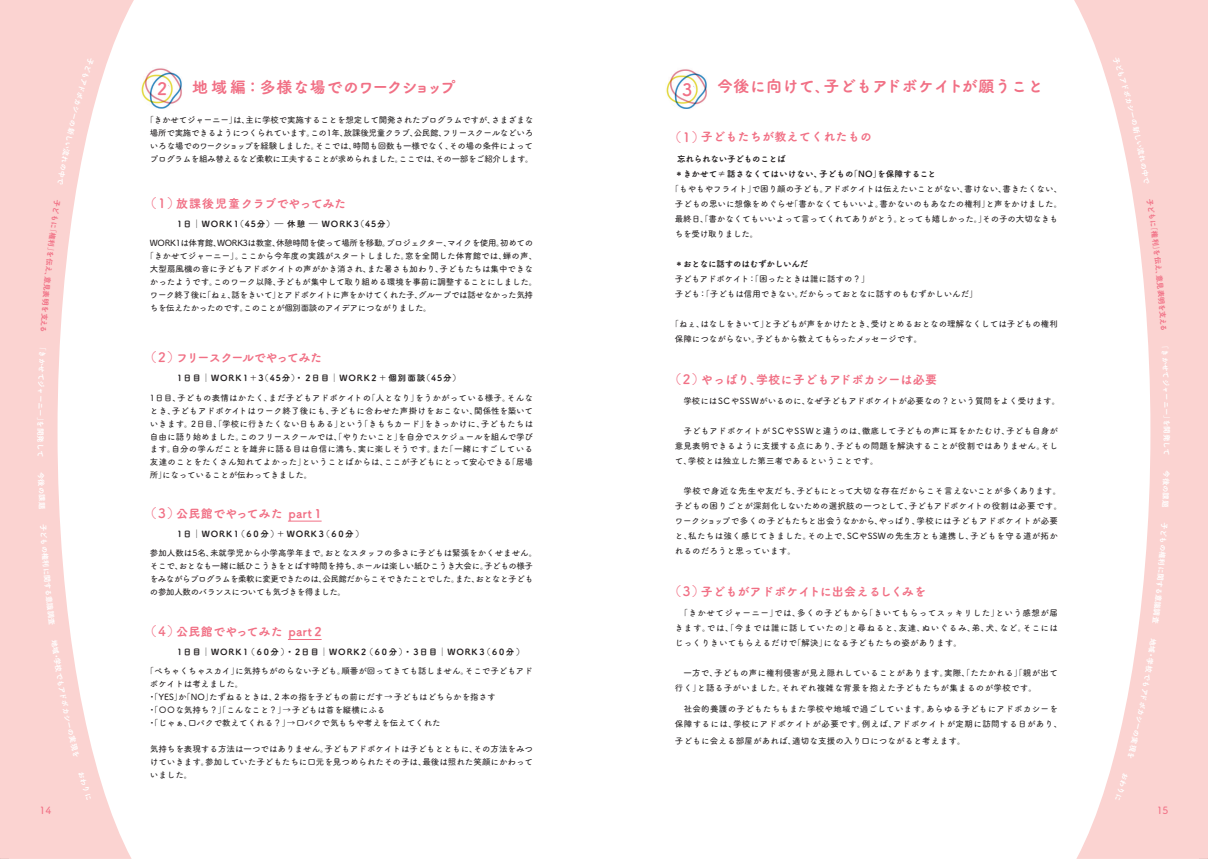
<style>
.page{position:relative;width:1208px;height:859px;background:#fff}
.page>*{position:absolute;margin:0;border:0;box-sizing:border-box;transform-origin:0 0}
.t1{font:17.1px "Tsuku A Rd Gothic Std B";color:#f17085}
.t2{font:16px "Tsuku A Rd Gothic Std E";letter-spacing:.02em;color:#f17085}
.t3{font:16px "Tsuku A Rd Gothic Std E";letter-spacing:-.01em;color:#f17085}
.t4{font:12px "Tsuku A Rd Gothic Std E";letter-spacing:.02em;color:#f17085}
.t5{font:12px "Tsuku A Rd Gothic Std E";letter-spacing:-.02em;color:#f17085}
.t6{font:12px "Tsuku A Rd Gothic Std E";letter-spacing:-.07em;color:#f17085}
.t7{font:10px "Tsuku A Rd Gothic Std D";color:#f17085}
.t8{font:8.5px/13px "Tsuku A Rd Gothic Std D";color:#231f20}
.t9{font:8.5px/13px "Tsuku A Rd Gothic Std D";letter-spacing:-.03em;color:#231f20;text-align:center}
.t10{font:8.5px/15px "Tsuku A Rd Gothic Std D";letter-spacing:.035em;color:#231f20}
.t11{font:8.5px "Tsuku A Rd Gothic Std D";letter-spacing:-.04em;color:#231f20}
.t12{font:8.5px "Tsuku A Rd Gothic Std E";letter-spacing:.1em;color:#231f20}
.t13{font:8.5px/15px "Tsuku A Rd Gothic Std D";letter-spacing:.04em;color:#231f20}
.t14{font:8.5px/15px "Tsuku A Rd Gothic Std E";letter-spacing:.02em;color:#231f20}
.t15{font:8.5px "Tsuku A Rd Gothic Std D";letter-spacing:.02em;color:#231f20}
.t16{font:8.5px "Tsuku A Rd Gothic Std E";letter-spacing:-.02em;color:#231f20}
.t17{font:7.5px "Tsuku A Rd Gothic Std E";letter-spacing:-.025em;color:#fff}
.t18{font:7.5px "Tsuku A Rd Gothic Std E";color:#f17085}
.s1{font-family:"Tsuku A Rd Gothic Std B";font-size:13px}
.s2{font-family:"Koz Go Pr 6 N"}
</style>
<div class="page">
<img style="left:664px;top:65px;width:45px;height:45px;border-radius:22px">
<div style="left:679px;top:82px;width:15px;height:16px;background:#fff;border-radius:50%"></div>
<hr style="left:288px;top:521px;width:33px;height:1px;background:#f17085">
<hr style="left:288px;top:639px;width:33px;height:1px;background:#f17085">
<img style="left:139px;top:64px;width:45px;height:45px;border-radius:22px">
<div style="left:154px;top:81px;width:16px;height:16px;background:#fff;border-radius:50%"></div>
<svg style="left:1074px;top:0;width:134px;height:859px;fill:#fbd3d1"></svg>
<svg style="left:0;top:0;width:134px;height:859px;fill:#fbd3d1"></svg>
<svg style="left:1112px;top:56px;width:37px;height:128px"></svg>
<svg style="left:1146px;top:198px;width:11px;height:33px"></svg>
<svg style="left:1156px;top:282px;width:9px;height:22px"></svg>
<svg style="left:1161px;top:346px;width:7px;height:9px"></svg>
<svg style="left:1163px;top:449px;width:6px;height:6px"></svg>
<svg style="left:1163px;top:471px;width:6px;height:6px"></svg>
<svg style="left:1160px;top:522px;width:7px;height:7px"></svg>
<svg style="left:1156px;top:559px;width:9px;height:21px"></svg>
<svg style="left:1152px;top:609px;width:8px;height:14px"></svg>
<svg style="left:1127px;top:638px;width:29px;height:121px"></svg>
<svg style="left:1115px;top:773px;width:13px;height:28px"></svg>
<svg style="left:57px;top:57px;width:37px;height:128px"></svg>
<svg style="left:53px;top:199px;width:8px;height:8px"></svg>
<svg style="left:45px;top:258px;width:8px;height:16px"></svg>
<svg style="left:39px;top:348px;width:7px;height:8px"></svg>
<svg style="left:38px;top:451px;width:5px;height:5px"></svg>
<svg style="left:39px;top:501px;width:7px;height:8px"></svg>
<svg style="left:40px;top:524px;width:7px;height:7px"></svg>
<svg style="left:42px;top:560px;width:9px;height:22px"></svg>
<svg style="left:47px;top:610px;width:9px;height:15px"></svg>
<svg style="left:51px;top:639px;width:29px;height:118px"></svg>
<svg style="left:78px;top:772px;width:14px;height:28px"></svg>
<p class="t18" style="left:62px;top:208px;width:27px;rotate:98deg">ども「に</p>
<p class="t18" style="left:59px;top:233px;width:27px;rotate:97deg">権利を」</p>
<p class="t18" style="left:54px;top:276px;width:31px;rotate:95deg">意見表明</p>
<p class="t18" style="left:51px;top:306px;width:29px;rotate:94deg">を支える</p>
<p class="t17" style="left:48px;top:358px;width:31px;rotate:92deg">かせてジ</p>
<p class="t17" style="left:47px;top:387px;width:31px;rotate:91deg">ャーニー</p>
<p class="t17" style="left:47px;top:417px;width:35px;rotate:90deg">を」開発し</p>
<p class="t17" style="left:47px;top:472px;width:31px;rotate:88deg">今後の課</p>
<p class="t17" style="left:49px;top:530px;width:31px;rotate:86deg">どもの権</p>
<p class="t17" style="left:53px;top:582px;width:30px;rotate:84deg">する意識</p>
<h2 class="t3" style="left:150px;top:75px;width:307px">　　地域編：多様な場でのワークショップ</h2>
<h1 class="t1" style="left:157px;top:75px;width:12px">2</h1>
<p class="t9" style="left:146px;top:113px;width:389px">「きかせてジャーニー」は、主に学校で実施することを想定して開発されたプログラムですが、さまざまな場所で実施できるようにつくられています。この1年、放課後児童クラブ、公民館、フリースクールなどいろいろな場でのワークショップを経験しました。そこでは、時間も回数も一様でなく、その場の条件によってプログラムを組み替えるなど柔軟に工夫することが求められました。ここでは、その一部をご紹介します。</p>
<h3 class="t5" style="left:144px;top:194px;width:204px"><span class="s1">（1）</span>放課後児童クラブでやってみた</h3>
<p class="t12" style="left:177px;top:217px;width:219px">1日<span class="s2">｜</span>WORK1（45分）― 休憩 ― WORK3（45分）</p>
<p class="t11" style="left:150px;top:237px;width:385px">WORK1は体育館、WORK3は教室、休憩時間を使って場所を移動。プロジェクター、マイクを使用。初めての</p>
<p class="t8" style="left:146px;top:249px;width:393px">「きかせてジャーニー」。ここから今年度の実践がスタートしました。窓を全開した体育館では、蝉の声、</p>
<p class="t8" style="left:150px;top:262px;width:385px">大型扇風機の音に子どもアドボケイトの声がかき消され、また暑さも加わり、子どもたちは集中できな</p>
<p class="t8" style="left:150px;top:275px;width:389px">かったようです。このワーク以降、子どもが集中して取り組める環境を事前に調整することにしました。</p>
<p class="t11" style="left:150px;top:289px;width:385px">ワーク終了後に「ねぇ、話をきいて」とアドボケイトに声をかけてくれた子、グループでは話せなかった気持</p>
<p class="t11" style="left:150px;top:302px;width:283px">ちを伝えたかったのです。このことが個別面談のアイデアにつながりました。</p>
<h3 class="t6" style="left:144px;top:348px;width:180px"><span class="s1">（2）</span>フリースクールでやってみた</h3>
<p class="t12" style="left:177px;top:371px;width:285px">1日目<span class="s2">｜</span>WORK1＋3（45分）・ 2日目<span class="s2">｜</span>WORK2＋個別面談（45分）</p>
<p class="t8" style="left:150px;top:390px;width:385px;text-align:justify">1日目、子どもの表情はかたく、まだ子どもアドボケイトの「人となり」をうかがっている様子。そんなとき、子どもアドボケイトはワーク終了後にも、子どもに合わせた声掛けをおこない、関係性を築いていきます。2日目、「学校に行きたくない日もある」という「きもちカード」をきっかけに、子どもたちは自由に語り始めました。このフリースクールでは、「やりたいこと」を自分でスケジュールを組んで学びます。自分の学んだことを雄弁に語る目は自信に満ち、実に楽しそうです。また「一緒にすごしている友達のことをたくさん知れてよかった」ということばからは、ここが子どもにとって安心できる「居場所」になっていることが伝わってきました。</p>
<h3 class="t4" style="left:144px;top:504px;width:179px"><span class="s1">（3）</span>公民館でやってみた part 1</h3>
<p class="t12" style="left:177px;top:527px;width:188px">1日<span class="s2">｜</span>WORK1（60分）＋WORK3（60分）</p>
<p class="t9" style="left:150px;top:546px;width:389px;text-align:left">参加人数は5名、未就学児から小学高学年まで。おとなスタッフの多さに子どもは緊張をかくせません。そこで、おとなも一緒に紙ひこうきをとばす時間を持ち、ホールは楽しい紙ひこうき大会に。子どもの様子をみながらプログラムを柔軟に変更できたのは、公民館だからこそできたことでした。また、おとなと子どもの参加人数のバランスについても気づきを得ました。</p>
<h3 class="t4" style="left:144px;top:622px;width:179px"><span class="s1">（4）</span>公民館でやってみた part 2</h3>
<p class="t12" style="left:177px;top:645px;width:349px">1日目<span class="s2">｜</span>WORK1（60分）・2日目<span class="s2">｜</span>WORK2（60分）・3日目<span class="s2">｜</span>WORK3（60分）</p>
<p class="t8" style="left:146px;top:664px;width:389px">「ぺちゃくちゃスカイ」に気持ちがのらない子ども。順番が回ってきても話しません。そこで子どもアドボケイトは考えました。<br>・「YES」か「NO」たずねるときは、２本の指を子どもの前にだす→子どもはどちらかを指さす<br>・「〇〇な気持ち？」「こんなこと？」→子どもは首を縦横にふる<br>・「じゃぁ、口パクで教えてくれる？」→口パクで気もちや考えを伝えてくれた</p>
<p class="t8" style="left:150px;top:742px;width:385px;text-align:justify">気持ちを表現する方法は一つではありません。子どもアドボケイトは子どもとともに、その方法をみつけていきます。参加していた子どもたちに口元を見つめられたその子は、最後は照れた笑顔にかわっていました。</p>
<h2 class="t2" style="left:675px;top:73px;width:370px">　　今後に向けて､子どもアドボケイトが願うこと</h2>
<h3 class="t4" style="left:668px;top:128px;width:205px"><span class="s1">（1）</span>子どもたちが教えてくれたもの</h3>
<p class="t14" style="left:675px;top:151px;width:263px">忘れられない子どものことば<br>＊きかせて≠話さなくてはいけない、子どもの「NO」を保障すること</p>
<p class="t8" style="left:675px;top:181px;width:389px;line-height:15px;text-indent:-4px">「もやもやフライト」で困り顔の子ども。アドボケイトは伝えたいことがない、書けない、書きたくない、子どもの思いに想像をめぐらせ「書かなくてもいいよ。書かないのもあなたの権利」と声をかけました。最終日、「書かなくてもいいよって言ってくれてありがとう。とっても嬉しかった。」その子の大切なきもちを受け取りました。</p>
<p class="t16" style="left:675px;top:257px;width:143px">＊おとなに話すのはむずかしいんだ　</p>
<p class="t8" style="left:675px;top:271px;width:304px;line-height:15px">子どもアドボケイト：「困ったときは誰に話すの？」<br>子ども：「子どもは信用できない。だからっておとなに話すのもむずかしいんだ」</p>
<p class="t8" style="left:675px;top:316px;width:384px;line-height:15px;text-indent:-4px">「ねぇ、はなしをきいて」と子どもが声をかけたとき、受けとめるおとなの理解なくしては子どもの権利保障につながらない。子どもから教えてもらったメッセージです。</p>
<h3 class="t4" style="left:668px;top:370px;width:270px"><span class="s1">（2）</span>やっぱり、学校に子どもアドボカシーは必要</h3>
<p class="t8" style="left:675px;top:394px;width:387px">　学校にはSCやSSWがいるのに、なぜ子どもアドボケイトが必要なの？という質問をよく受けます。</p>
<p class="t8" style="left:675px;top:423px;width:385px;line-height:15px;text-align:justify;text-indent:9px">子どもアドボケイトが SCやSSWと違うのは、徹底して子どもの声に耳をかたむけ、子ども自身が意見表明できるように支援する点にあり、子どもの問題を解決することが役割ではありません。そして、学校とは独立した第三者であるということです。</p>
<p class="t10" style="left:675px;top:483px;width:389px;text-indent:9px">学校で身近な先生や友だち、子どもにとって大切な存在だからこそ言えないことが多くあります。子どもの困りごとが深刻化しないための選択肢の一つとして、子どもアドボケイトの役割は必要です。ワークショップで多くの子どもたちと出会うなかから、やっぱり、学校には子どもアドボケイトが必要と、私たちは強く感じてきました。その上で、SCやSSWの先生方とも連携し、子どもを守る道が拓かれるのだろうと思っています。</p>
<h3 class="t4" style="left:668px;top:582px;width:259px"><span class="s1">（3）</span>子どもがアドボケイトに出会えるしくみを</h3>
<p class="t8" style="left:675px;top:605px;width:385px;line-height:15px;text-align:justify;text-indent:5px">「きかせてジャーニー」では、多くの子どもから「きいてもらってスッキリした」という感想が届きます。では、「今までは誰に話していたの」と尋ねると、友達、ぬいぐるみ、弟、犬、など。そこにはじっくりきいてもらえるだけで「解決」になる子どもたちの姿があります。</p>
<p class="t13" style="left:675px;top:665px;width:384px">　一方で、子どもの声に権利侵害が見え隠れしていることがあります。実際、「たたかれる」「親が出て行く」と語る子がいました。それぞれ複雑な背景を抱えた子どもたちが集まるのが学校です。</p>
<p class="t10" style="left:675px;top:701px;width:389px">　社会的養護の子どもたちもまた学校や地域で過ごしています。あらゆる子どもにアドボカシーを保障するには、学校にアドボケイトが必要です。例えば、アドボケイトが定期に訪問する日があり、</p>
<p class="t15" style="left:675px;top:734px;width:292px">子どもに会える部屋があれば、適切な支援の入り口につながると考えます。</p>
<h1 class="t1" style="left:682px;top:76px;width:12px">3</h1>
<p class="t18" style="left:1160px;top:230px;width:27px;rotate:83deg">権利」を</p>
<p class="t18" style="left:1163px;top:256px;width:27px;rotate:84deg">伝え、意</p>
<p class="t18" style="left:1168px;top:303px;width:29px;rotate:86deg">を支える</p>
<p class="t17" style="left:1171px;top:356px;width:31px;rotate:88deg">かせてジ</p>
<p class="t17" style="left:1172px;top:386px;width:31px;rotate:89deg">ャーニー</p>
<p class="t17" style="left:1172px;top:415px;width:35px;rotate:90deg">」を開発し</p>
<p class="t17" style="left:1172px;top:478px;width:31px;rotate:92deg">後の課題</p>
<p class="t17" style="left:1170px;top:530px;width:31px;rotate:94deg">どもの権</p>
<p class="t17" style="left:1166px;top:581px;width:30px;rotate:96deg">する意識</p>
<p class="t7" style="left:39px;top:802px;width:13px">14</p>
<p class="t7" style="left:1156px;top:802px;width:13px">15</p>
</div>
